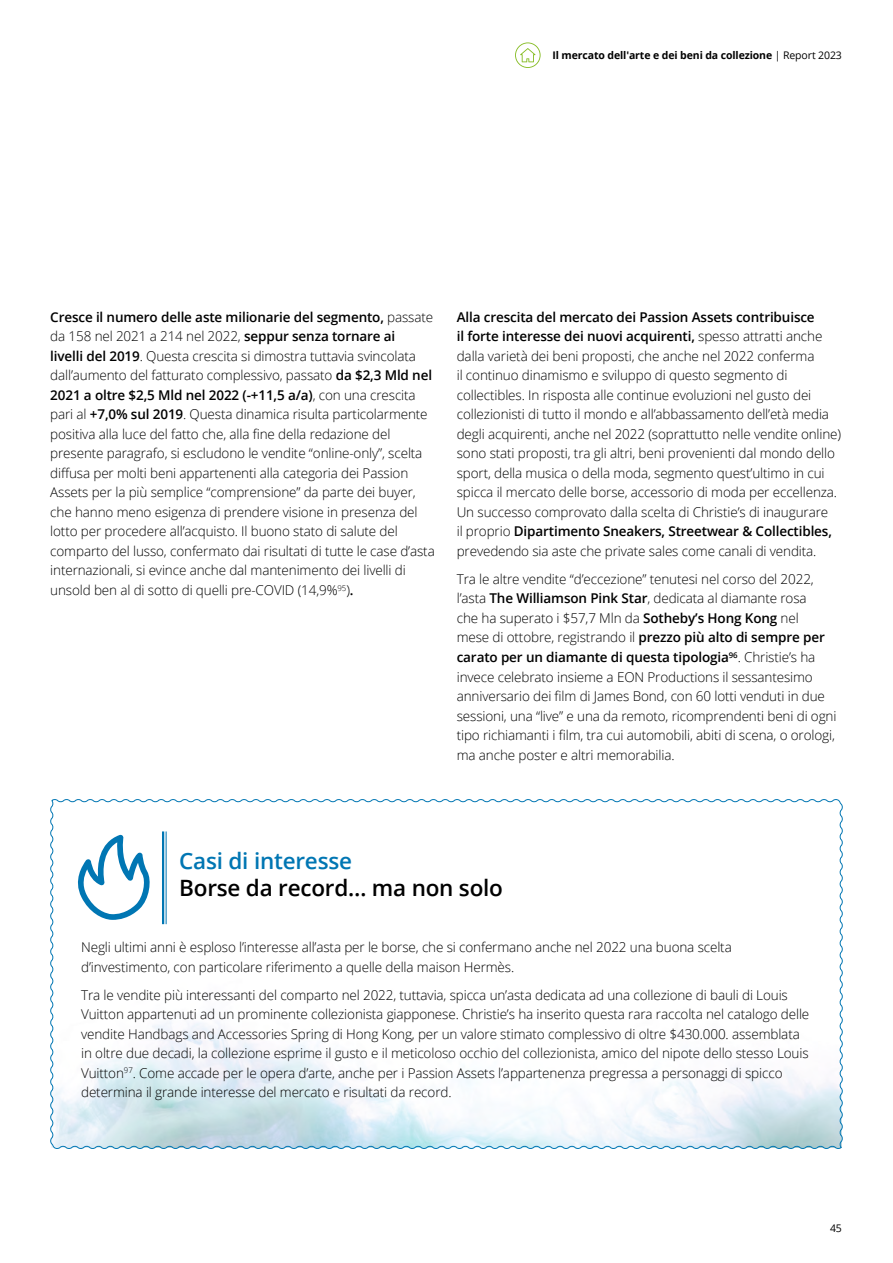
<style>
.page{position:relative;width:893px;height:1263px;background:#fff}
.page>*{position:absolute;margin:0;border:0;box-sizing:border-box;transform-origin:0 0}
.t1{font:600 22.5px "Open Sans";letter-spacing:-.01em;color:#000}
.t2{font:600 22.5px "Open Sans";letter-spacing:-.01em;color:#0076b3}
.t3{font:300 13.5px/19.5px "Open Sans";letter-spacing:-.01em;color:#000}
.t4{font:700 10.5px "Open Sans";letter-spacing:-.01em;color:#000}
.t5{font:10.5px "Open Sans";color:#000}
.s1{font-weight:400}
.s2{font-weight:600}
</style>
<div class="page">
<svg style="left:515px;top:42px;width:26px;height:26px"></svg>
<svg style="left:50px;top:799px;width:793px;height:350px"></svg>
<hr style="left:166px;top:831px;width:1px;height:93px;background:#0076b3">
<hr style="left:162px;top:831px;width:2px;height:93px;background:#0076b3">
<svg style="left:73px;top:835px;width:79px;height:85px"></svg>
<p class="t4" style="left:552px;top:48px;width:291px">Il mercato dell'arte e dei beni da collezione <span class="s1">| Report 2023</span></p>
<p class="t3" style="left:50px;top:307px;width:386px"><span class="s2">Cresce il numero delle aste milionarie del segmento,</span> passate da 158 nel 2021 a 214 nel 2022, <span class="s2">seppur senza tornare ai<br>livelli del 2019</span>. Questa crescita si dimostra tuttavia svincolata dall’aumento del fatturato complessivo, passato <span class="s2">da $2,3 Mld nel 2021 a oltre $2,5 Mld nel 2022 (-+11,5 a/a)</span>, con una crescita pari al <span class="s2">+7,0% sul 2019</span>. Questa dinamica risulta particolarmente positiva alla luce del fatto che, alla fine della redazione del presente paragrafo, si escludono le vendite “online-only”, scelta diffusa per molti beni appartenenti alla categoria dei Passion Assets per la più semplice “comprensione” da parte dei buyer, che hanno meno esigenza di prendere visione in presenza del lotto per procedere all’acquisto. Il buono stato di salute del comparto del lusso, confermato dai risultati di tutte le case d’asta internazionali, si evince anche dal mantenimento dei livelli di unsold ben al di sotto di quelli pre-COVID (14,9%<sup>95</sup>)<span class="s2">.</span></p>
<p class="t3" style="left:457px;top:307px;width:386px"><span class="s2">Alla crescita del mercato dei Passion Assets contribuisce<br>il forte interesse dei nuovi acquirenti,</span> spesso attratti anche dalla varietà dei beni proposti, che anche nel 2022 conferma<br>il continuo dinamismo e sviluppo di questo segmento di collectibles. In risposta alle continue evoluzioni nel gusto dei collezionisti di tutto il mondo e all’abbassamento dell’età media degli acquirenti, anche nel 2022 (soprattutto nelle vendite online) sono stati proposti, tra gli altri, beni provenienti dal mondo dello sport, della musica o della moda, segmento quest’ultimo in cui spicca il mercato delle borse, accessorio di moda per eccellenza.<br>Un successo comprovato dalla scelta di Christie’s di inaugurare<br>il proprio <span class="s2">Dipartimento Sneakers, Streetwear &amp; Collectibles, </span>prevedendo sia aste che private sales come canali di vendita.</p>
<p class="t3" style="left:457px;top:569px;width:381px">Tra le altre vendite “d’eccezione” tenutesi nel corso del 2022, l’asta <span class="s2">The Williamson Pink Star</span>, dedicata al diamante rosa<br>che ha superato i $57,7 Mln da <span class="s2">Sotheby’s Hong Kong</span> nel<br>mese di ottobre, registrando il <span class="s2">prezzo più alto di sempre per carato per un diamante di questa tipologia</span><sup>96</sup>. Christie’s ha invece celebrato insieme a EON Productions il sessantesimo anniversario dei film di James Bond, con 60 lotti venduti in due sessioni, una “live” e una da remoto, ricomprendenti beni di ogni tipo richiamanti i film, tra cui automobili, abiti di scena, o orologi, ma anche poster e altri memorabilia.</p>
<h1 class="t2" style="left:179px;top:845px;width:174px">Casi di interesse</h1>
<h1 class="t1" style="left:179px;top:872px;width:325px">Borse da record… ma non solo</h1>
<p class="t3" style="left:81px;top:937px;width:652px">Negli ultimi anni è esploso l’interesse all’asta per le borse, che si confermano anche nel 2022 una buona scelta d’investimento, con particolare riferimento a quelle della maison Hermès.</p>
<p class="t3" style="left:81px;top:984px;width:730px">Tra le vendite più interessanti del comparto nel 2022, tuttavia, spicca un’asta dedicata ad una collezione di bauli di Louis Vuitton appartenuti ad un prominente collezionista giapponese. Christie’s ha inserito questa rara raccolta nel catalogo delle vendite Handbags and Accessories Spring di Hong Kong, per un valore stimato complessivo di oltre $430.000. assemblata in oltre due decadi, la collezione esprime il gusto e il meticoloso occhio del collezionista, amico del nipote dello stesso Louis Vuitton<sup>97</sup>. Come accade per le opera d’arte, anche per i Passion Assets l’appartenenza pregressa a personaggi di spicco determina il grande interesse del mercato e risultati da record.</p>
<p class="t5" style="left:830px;top:1221px;width:13px">45</p>
</div>
